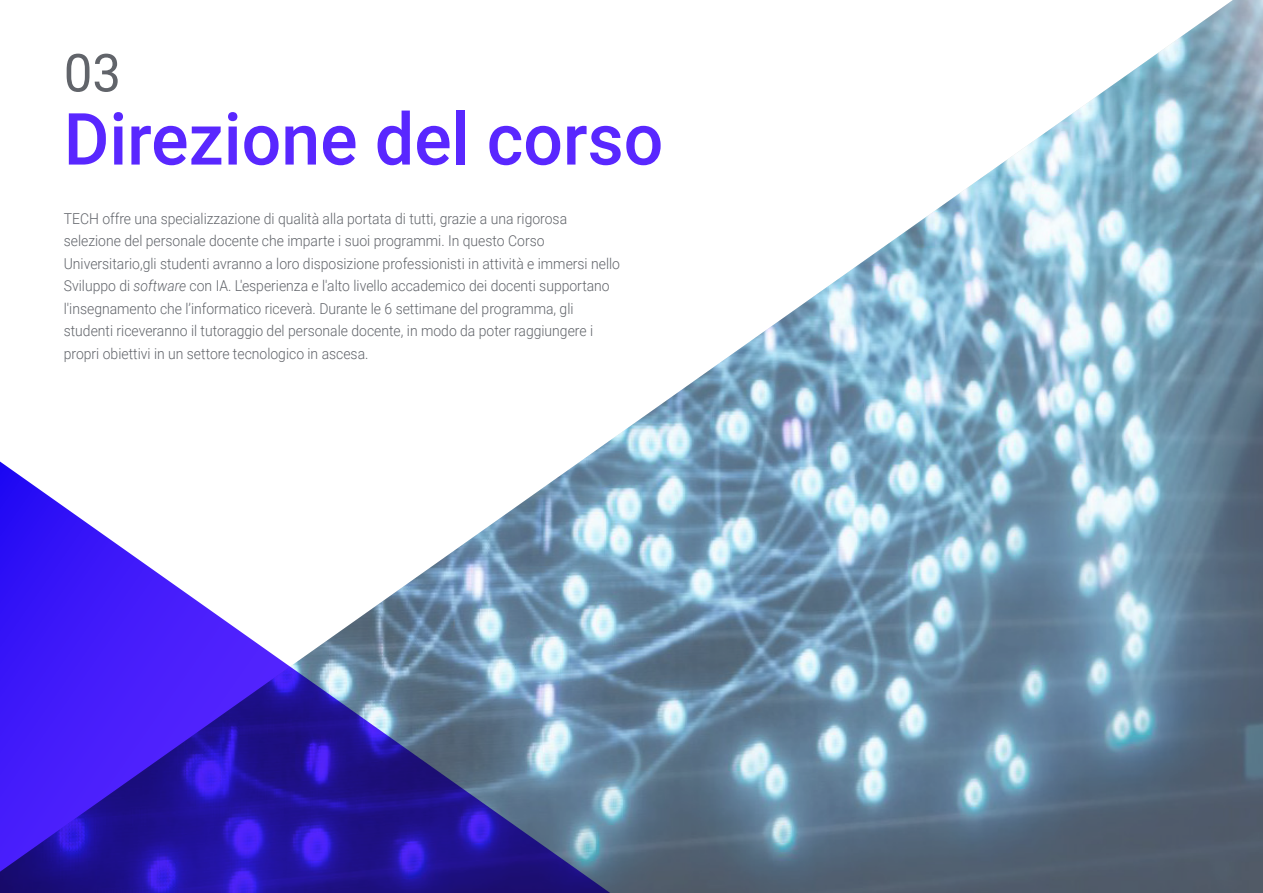
<style>
.page{position:relative;width:1263px;height:893px;background:#fff}
.page>*{position:absolute;margin:0;border:0;box-sizing:border-box;transform-origin:0 0}
.t1{font:500 72px "Roboto";color:#5927ff}
.t2{font:52.5px "Roboto";color:#61646a}
.t3{font:300 15px/22.5px "Roboto";color:#61646a;scale:.93 1}
.s1{font-style:italic}
</style>
<div class="page">
<img style="left:602px;top:0;width:661px;height:893px">
<svg style="left:0;top:446px;width:640px;height:447px"></svg>
<h2 class="t2" style="left:64px;top:36px;width:59px">03</h2>
<h1 class="t1" style="left:64px;top:89px;width:601px">Direzione del corso</h1>
<p class="t3" style="left:64px;top:207px;width:600px">TECH offre una specializzazione di qualità alla portata di tutti, grazie a una rigorosa selezione del personale docente che imparte i suoi programmi. In questo Corso Universitario,gli studenti avranno a loro disposizione professionisti in attività e immersi nello Sviluppo di <span class="s1">software</span> con IA. L'esperienza e l'alto livello accademico dei docenti supportano l'insegnamento che l’informatico riceverà. Durante le 6 settimane del programma, gli studenti riceveranno il tutoraggio del personale docente, in modo da poter raggiungere i propri obiettivi in un settore tecnologico in ascesa.</p>
</div>
